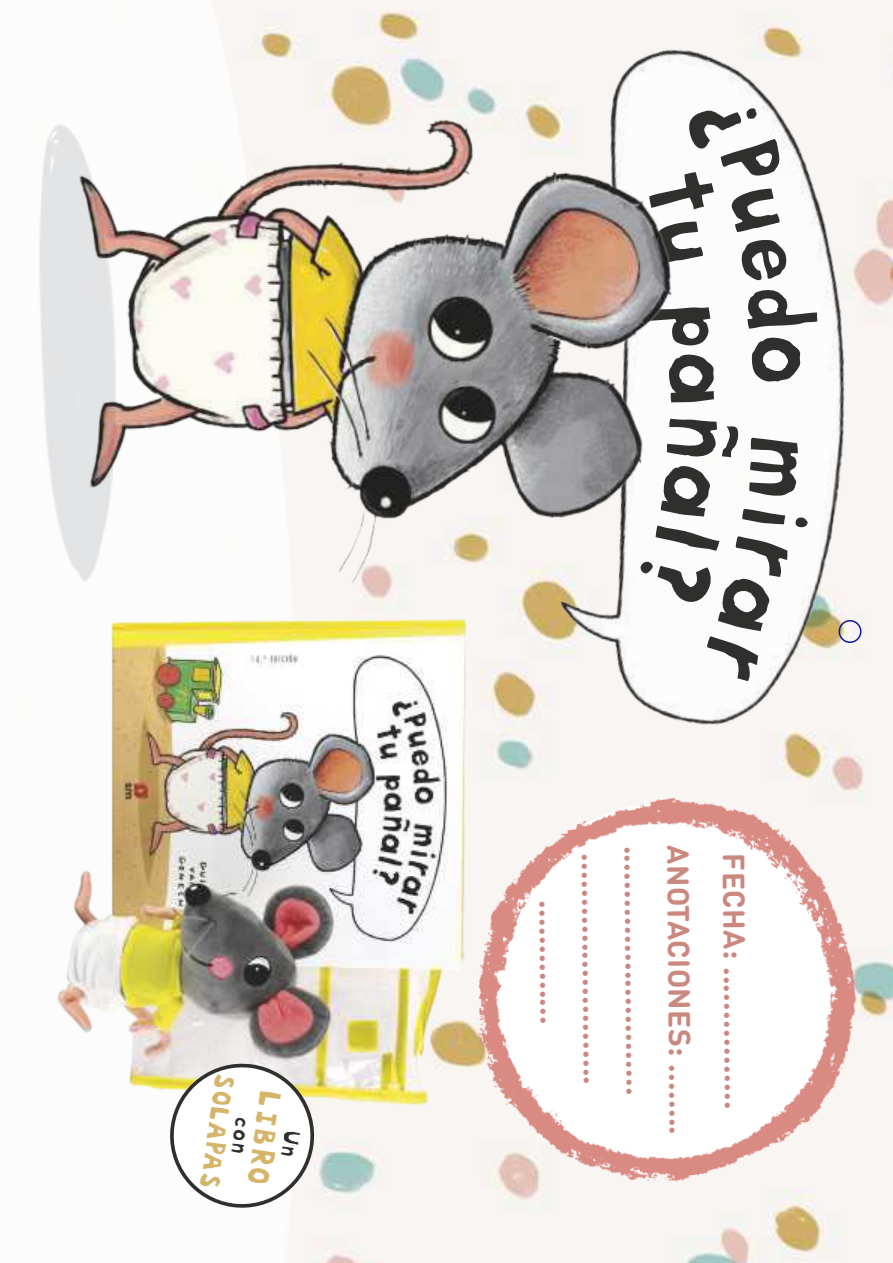
<style>
.page{position:relative;width:893px;height:1263px;background:#fff}
.page>*{position:absolute;margin:0;border:0;box-sizing:border-box;transform-origin:0 0}
.t1{font:32.55px "Bokka Solid OT";color:#d5b569}
.t2{font:700 30.3px "DIN Round Pro";color:#cb887f}
.t3{font:28.2px "Bokka Solid OT";color:#d5b569}
</style>
<div class="page">
<img style="left:799px;top:32px;width:94px;height:717px">
<img style="left:286px;top:0;width:513px;height:1263px">
<img style="left:544px;top:745px;width:340px;height:463px">
<img style="left:57px;top:685px;width:487px;height:523px">
<svg style="left:698px;top:419px;width:110px;height:264px"></svg>
<img style="left:111px;top:0;width:587px;height:685px">
<img style="left:39px;top:74px;width:234px;height:532px">
<div style="left:838px;top:620px;width:23px;height:23px;border:2px solid #11189b;border-radius:50%"></div>
<svg style="left:646px;top:94px;width:172px;height:309px"></svg>
<svg style="left:167px;top:1057px;width:154px;height:158px"></svg>
<p class="t3" style="left:244px;top:1076px;width:118px;rotate:98deg">SOLAPAS</p>
<p class="t1" style="left:293px;top:1094px;width:99px;rotate:98deg">LIBRO</p>
<p class="t2" style="left:571px;top:900px;width:126px;rotate:89deg">..............</p>
<p class="t2" style="left:613px;top:853px;width:233px;rotate:89deg">..........................</p>
<p class="t2" style="left:655px;top:845px;width:251px;rotate:89deg">............................</p>
<p class="t2" style="left:698px;top:845px;width:291px;rotate:89deg">ANOTACIONES: ........</p>
<p class="t2" style="left:753px;top:853px;width:257px;rotate:89deg">FECHA: ................</p>
</div>
